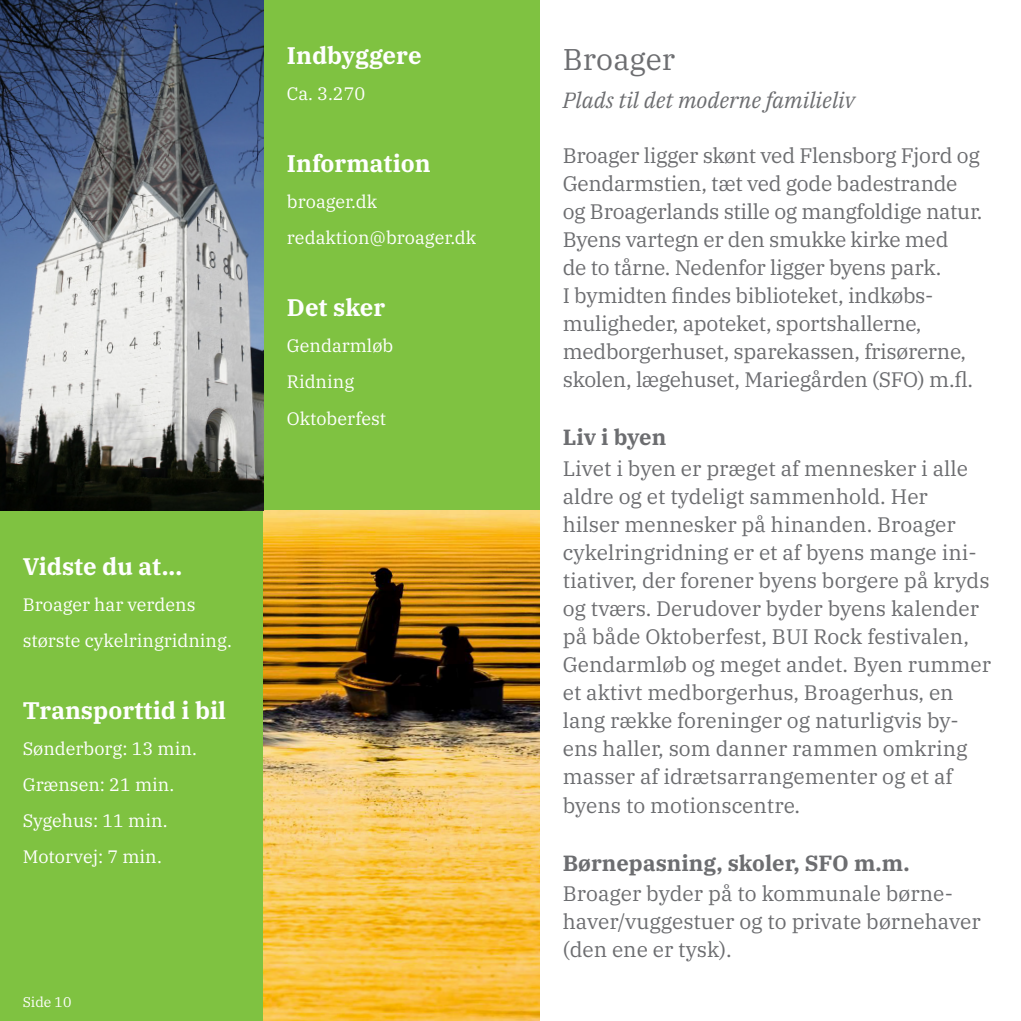
<style>
.page{position:relative;width:1021px;height:1021px;background:#fff}
.page>*{position:absolute;margin:0;border:0;box-sizing:border-box;transform-origin:0 0}
.t1{font:30px "IBM Plex Serif";color:#6c6d70}
.t2{font:700 24px "IBM Plex Serif";color:#fff}
.t3{font:700 22px "IBM Plex Serif";color:#6c6d70}
.t4{font:italic 22px "IBM Plex Serif";color:#6c6d70}
.t5{font:21px/28px "IBM Plex Serif";color:#6c6d70}
.t6{font:18px/36px "IBM Plex Serif";color:#fff}
.t7{font:14px "IBM Plex Serif";color:#fff}
</style>
<div class="page">
<div style="left:0;top:0;width:539px;height:1020px;background:#7fc241"></div>
<img style="left:264px;top:510px;width:275px;height:510px">
<img style="left:0;top:0;width:264px;height:510px">
<p class="t2" style="left:23px;top:547px;width:161px">Vidste du at...</p>
<p class="t6" style="left:23px;top:585px;width:211px">Broager har verdens største cykelringridning.</p>
<p class="t2" style="left:23px;top:691px;width:205px">Transporttid i bil</p>
<p class="t6" style="left:23px;top:729px;width:176px">Sønderborg: 13 min.<br>Grænsen: 21 min.<br>Sygehus: 11 min.<br>Motorvej: 7 min.</p>
<p class="t7" style="left:23px;top:991px;width:50px">Side 10</p>
<p class="t2" style="left:287px;top:37px;width:136px">Indbyggere</p>
<p class="t6" style="left:287px;top:74px;width:80px">Ca. 3.270</p>
<p class="t2" style="left:287px;top:145px;width:145px">Information</p>
<p class="t6" style="left:287px;top:182px;width:191px">broager.dk redaktion@broager.dk</p>
<p class="t2" style="left:287px;top:289px;width:100px">Det sker</p>
<p class="t6" style="left:287px;top:326px;width:108px">Gendarmløb<br>Ridning<br>Oktoberfest</p>
<h1 class="t1" style="left:562px;top:37px;width:114px">Broager</h1>
<p class="t4" style="left:562px;top:84px;width:293px">Plads til det moderne familieliv</p>
<p class="t5" style="left:562px;top:140px;width:421px">Broager ligger skønt ved Flensborg Fjord og Gendarmstien, tæt ved gode badestrande og Broagerlands stille og mangfoldige natur.<br>Byens vartegn er den smukke kirke med<br>de to tårne. Nedenfor ligger byens park.<br>I bymidten findes biblioteket, indkøbs&shy;muligheder, apoteket, sportshallerne, medborgerhuset, sparekassen, frisørerne, skolen, lægehuset, Mariegården (SFO) m.fl.</p>
<p class="t3" style="left:562px;top:420px;width:105px">Liv i byen</p>
<p class="t5" style="left:562px;top:453px;width:430px">Livet i byen er præget af mennesker i alle aldre og et tydeligt sammenhold. Her<br>hilser mennesker på hinanden. Broager cykelringridning er et af byens mange ini&shy;tiativer, der forener byens borgere på kryds og tværs. Derudover byder byens kalender på både Oktoberfest, BUI Rock festivalen, Gendarmløb og meget andet. Byen rummer et aktivt medborgerhus, Broagerhus, en lang række foreninger og naturligvis by&shy;ens haller, som danner rammen omkring masser af idrætsarrangementer og et af byens to motionscentre.</p>
<p class="t3" style="left:562px;top:845px;width:348px">Børnepasning, skoler, SFO m.m.</p>
<p class="t5" style="left:562px;top:878px;width:419px">Broager byder på to kommunale børne&shy;haver/vuggestuer og to private børnehaver (den ene er tysk).</p>
</div>
